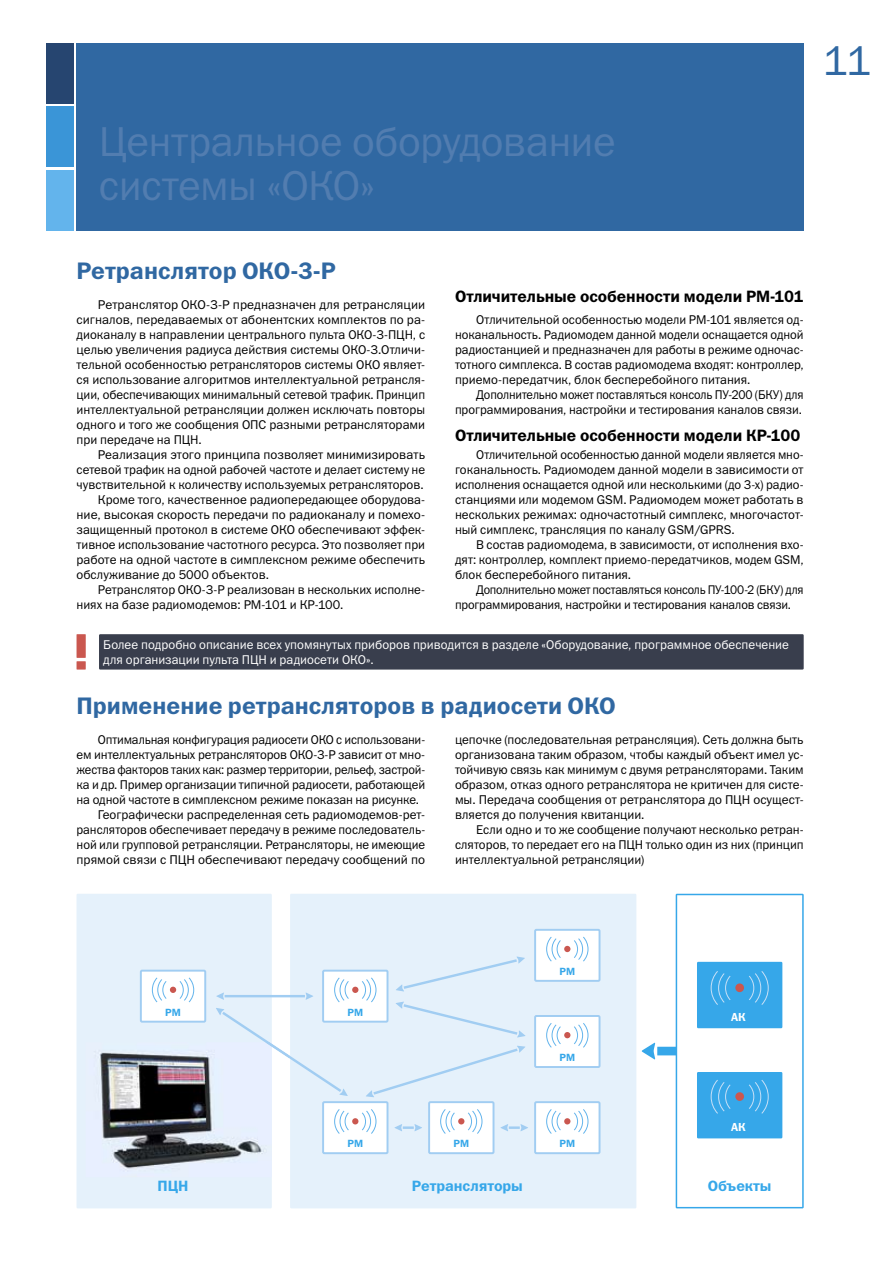
<style>
.page{position:relative;width:893px;height:1263px;background:#fff}
.page>*{position:absolute;margin:0;border:0;box-sizing:border-box;transform-origin:0 0}
.t1{font:42px/43.5px "Franklin Gothic Book C";letter-spacing:-.01em;color:#527db0}
.t2{font:42px "Franklin Gothic Book C";color:#3068a2}
.t3{font:24px "Franklin Gothic Demi C";color:#3068a2}
.t4{font:16.5px "Franklin Gothic Demi C";letter-spacing:-.005em;color:#000}
.t5{font:15px "Franklin Gothic Demi C";letter-spacing:-.005em;color:#36a7e9}
.t6{font:12.75px/15px "Franklin Gothic Book C";color:#000;text-align:justify}
.t7{font:12.75px/15px "Franklin Gothic Book C";color:#000;text-align:justify;scale:.96 1}
.t8{font:12.75px/15px "Franklin Gothic Book C";color:#fff}
.t9{font:12.75px/15px "Franklin Gothic Book C";color:#000;text-align:right;scale:.94 1}
.t10{font:12.75px "Franklin Gothic Book C";color:#000;scale:.95 1}
.t11{font:12.6px/15px "Franklin Gothic Book C";letter-spacing:-.015em;color:#000;scale:.94 1}
.t12{font:11.7px "Franklin Gothic Demi C";color:#fff}
.t13{font:10.5px "Franklin Gothic Demi C";letter-spacing:-.005em;color:#36a7e9}
</style>
<div class="page">
<div style="left:77px;top:43px;width:727px;height:187px;background:#3068a2"></div>
<div style="left:99px;top:634px;width:705px;height:35px;background:#393e4d"></div>
<svg style="left:77px;top:634px;width:9px;height:35px"></svg>
<div style="left:77px;top:894px;width:195px;height:314px;background:#e5f1fb"></div>
<div style="left:290px;top:894px;width:346px;height:314px;background:#e5f1fb"></div>
<svg style="left:500px;top:1124px;width:28px;height:7px"></svg>
<svg style="left:394px;top:1124px;width:28px;height:7px"></svg>
<div style="left:535px;top:930px;width:64px;height:51px;background:#fff"></div>
<div style="left:534px;top:929px;width:66px;height:53px;border:2px solid #a1cdf2"></div>
<svg style="left:546px;top:936px;width:43px;height:26px"></svg>
<div style="left:535px;top:1016px;width:64px;height:51px;background:#fff"></div>
<div style="left:534px;top:1015px;width:66px;height:53px;border:2px solid #a1cdf2"></div>
<svg style="left:546px;top:1023px;width:43px;height:25px"></svg>
<div style="left:535px;top:1102px;width:64px;height:51px;background:#fff"></div>
<div style="left:534px;top:1101px;width:66px;height:53px;border:2px solid #a1cdf2"></div>
<svg style="left:546px;top:1109px;width:43px;height:25px"></svg>
<div style="left:323px;top:1102px;width:64px;height:51px;background:#fff"></div>
<div style="left:322px;top:1101px;width:66px;height:53px;border:2px solid #a1cdf2"></div>
<svg style="left:334px;top:1109px;width:43px;height:25px"></svg>
<svg style="left:216px;top:956px;width:310px;height:141px"></svg>
<div style="left:141px;top:971px;width:64px;height:51px;background:#fff"></div>
<div style="left:140px;top:970px;width:66px;height:53px;border:2px solid #a1cdf2"></div>
<svg style="left:152px;top:977px;width:42px;height:26px"></svg>
<div style="left:429px;top:1102px;width:64px;height:51px;background:#fff"></div>
<div style="left:428px;top:1101px;width:66px;height:53px;border:2px solid #a1cdf2"></div>
<svg style="left:440px;top:1109px;width:43px;height:25px"></svg>
<svg style="left:642px;top:894px;width:162px;height:314px"></svg>
<img style="left:100px;top:1042px;width:189px;height:127px">
<img style="left:265px;top:1042px;width:24px;height:16px">
<div style="left:46px;top:43px;width:28px;height:61px;background:#264570"></div>
<div style="left:46px;top:107px;width:28px;height:60px;background:#3a95d7"></div>
<div style="left:46px;top:170px;width:28px;height:60px;background:#63b4ec"></div>
<h1 class="t1" style="left:99px;top:120px;width:518px">Центральное оборудование системы «ОКО»</h1>
<h1 class="t2" style="left:823px;top:38px;width:50px">11</h1>
<h2 class="t3" style="left:77px;top:257px;width:261px">Ретранслятор ОКО-3-Р</h2>
<p class="t6" style="left:77px;top:297px;width:350px;text-indent:21px">Ретранслятор ОКО-3-Р предназначен для ретрансляции сигналов, передаваемых от абонентских комплектов по ра&shy;диоканалу в направлении центрального пульта ОКО-3-ПЦН, с целью увеличения радиуса действия системы ОКО-3.Отличи&shy;тельной особенностью ретрансляторов системы ОКО являет&shy;ся использование алгоритмов интеллектуальной ретрансля&shy;ции, обеспечивающих минимальный сетевой трафик. Принцип интеллектуальной ретрансляции должен исключать повторы одного и того же сообщения ОПС разными ретрансляторами при передаче на ПЦН.</p>
<p class="t6" style="left:98px;top:447px;width:329px">Реализация этого принципа позволяет минимизировать</p>
<p class="t6" style="left:77px;top:462px;width:350px">сетевой трафик на одной рабочей частоте и делает систему не</p>
<p class="t6" style="left:77px;top:477px;width:349px">чувствительной к количеству используемых ретрансляторов.</p>
<p class="t6" style="left:98px;top:492px;width:329px">Кроме того, качественное радиопередающее оборудова-</p>
<p class="t6" style="left:77px;top:507px;width:350px">ние, высокая скорость передачи по радиоканалу и помехо-</p>
<p class="t6" style="left:77px;top:522px;width:350px">защищенный протокол в системе ОКО обеспечивают эффек-</p>
<p class="t6" style="left:77px;top:537px;width:350px">тивное использование частотного ресурса. Это позволяет при</p>
<p class="t6" style="left:77px;top:552px;width:350px">работе на одной частоте в симплексном режиме обеспечить</p>
<p class="t6" style="left:77px;top:567px;width:194px">обслуживание до 5000 объектов.</p>
<p class="t6" style="left:98px;top:582px;width:329px">Ретранслятор ОКО-3-Р реализован в нескольких исполне-</p>
<p class="t6" style="left:77px;top:597px;width:268px">ниях на базе радиомодемов: РМ-101 и КР-100.</p>
<p class="t4" style="left:455px;top:287px;width:350px">Отличительные особенности модели РМ-101</p>
<p class="t6" style="left:455px;top:312px;width:350px;text-indent:21px">Отличительной особенностью модели РМ-101 является од&shy;ноканальность. Радиомодем данной модели оснащается одной радиостанцией и предназначен для работы в режиме одночас&shy;тотного симплекса. В состав радиомодема входят: контроллер, приемо-передатчик, блок бесперебойного питания.</p>
<p class="t9" style="left:455px;top:387px;width:372px">Дополнительно может поставляться консоль ПУ-200 (БКУ) для программирования, настройки и тестирования каналов связи.</p>
<p class="t4" style="left:455px;top:426px;width:347px">Отличительные особенности модели КР-100</p>
<p class="t7" style="left:455px;top:447px;width:365px;text-indent:21px">Отличительной особенностью данной модели является мно&shy;гоканальность. Радиомодем данной модели в зависимости от исполнения оснащается одной или несколькими (до 3-х) радио&shy;станциями или модемом GSM. Радиомодем может работать в нескольких режимах: одночастотный симплекс, многочастот&shy;ный симплекс, трансляция по каналу GSM/GPRS.</p>
<p class="t6" style="left:455px;top:537px;width:350px;text-indent:21px">В состав радиомодема, в зависимости, от исполнения вхо&shy;дят: контроллер, комплект приемо-передатчиков, модем GSM, блок бесперебойного питания.</p>
<p class="t11" style="left:455px;top:582px;width:372px;text-indent:21px">Дополнительно может поставляться консоль ПУ-100-2 (БКУ) для программирования, настройки и тестирования каналов связи.</p>
<p class="t8" style="left:103px;top:637px;width:687px">Более подробно описание всех упомянутых приборов приводится в разделе «Оборудование, программное обеспечение для организации пульта ПЦН и радиосети ОКО».</p>
<h2 class="t3" style="left:77px;top:692px;width:541px">Применение ретрансляторов в радиосети ОКО</h2>
<p class="t6" style="left:98px;top:732px;width:329px">Оптимальная конфигурация радиосети ОКО с использовани-</p>
<p class="t6" style="left:77px;top:747px;width:350px">ем интеллектуальных ретрансляторов ОКО-3-Р зависит от мно-</p>
<p class="t10" style="left:77px;top:762px;width:369px">жества факторов таких как: размер территории, рельеф, застрой-</p>
<p class="t6" style="left:77px;top:777px;width:350px">ка и др. Пример организации типичной радиосети, работающей</p>
<p class="t6" style="left:77px;top:792px;width:344px">на одной частоте в симплексном режиме показан на рисунке.</p>
<p class="t6" style="left:98px;top:807px;width:329px">Географически распределенная сеть радиомодемов-рет-</p>
<p class="t6" style="left:77px;top:822px;width:350px">рансляторов обеспечивает передачу в режиме последователь-</p>
<p class="t6" style="left:77px;top:837px;width:350px">ной или групповой ретрансляции. Ретрансляторы, не имеющие</p>
<p class="t6" style="left:77px;top:852px;width:350px">прямой связи с ПЦН обеспечивают передачу сообщений по</p>
<p class="t6" style="left:455px;top:732px;width:350px">цепочке (последовательная ретрансляция). Сеть должна быть организована таким образом, чтобы каждый объект имел ус&shy;тойчивую связь как минимум с двумя ретрансляторами. Таким образом, отказ одного ретранслятора не критичен для систе&shy;мы. Передача сообщения от ретранслятора до ПЦН осущест&shy;вляется до получения квитанции.</p>
<p class="t6" style="left:455px;top:822px;width:350px;text-indent:21px">Если одно и то же сообщение получают несколько ретран&shy;сляторов, то передает его на ПЦН только один из них (принцип интеллектуальной ретрансляции)</p>
<p class="t13" style="left:165px;top:1006px;width:17px">PM</p>
<p class="t13" style="left:348px;top:1006px;width:17px">PM</p>
<p class="t13" style="left:560px;top:965px;width:17px">PM</p>
<p class="t13" style="left:560px;top:1051px;width:17px">PM</p>
<p class="t13" style="left:348px;top:1137px;width:17px">PM</p>
<p class="t13" style="left:560px;top:1137px;width:17px">PM</p>
<p class="t13" style="left:454px;top:1137px;width:17px">PM</p>
<p class="t5" style="left:158px;top:1177px;width:32px">ПЦН</p>
<p class="t5" style="left:412px;top:1177px;width:112px">Ретрансляторы</p>
<p class="t12" style="left:731px;top:1010px;width:16px">АК</p>
<p class="t12" style="left:731px;top:1120px;width:16px">АК</p>
<p class="t5" style="left:708px;top:1177px;width:65px">Объекты</p>
</div>
